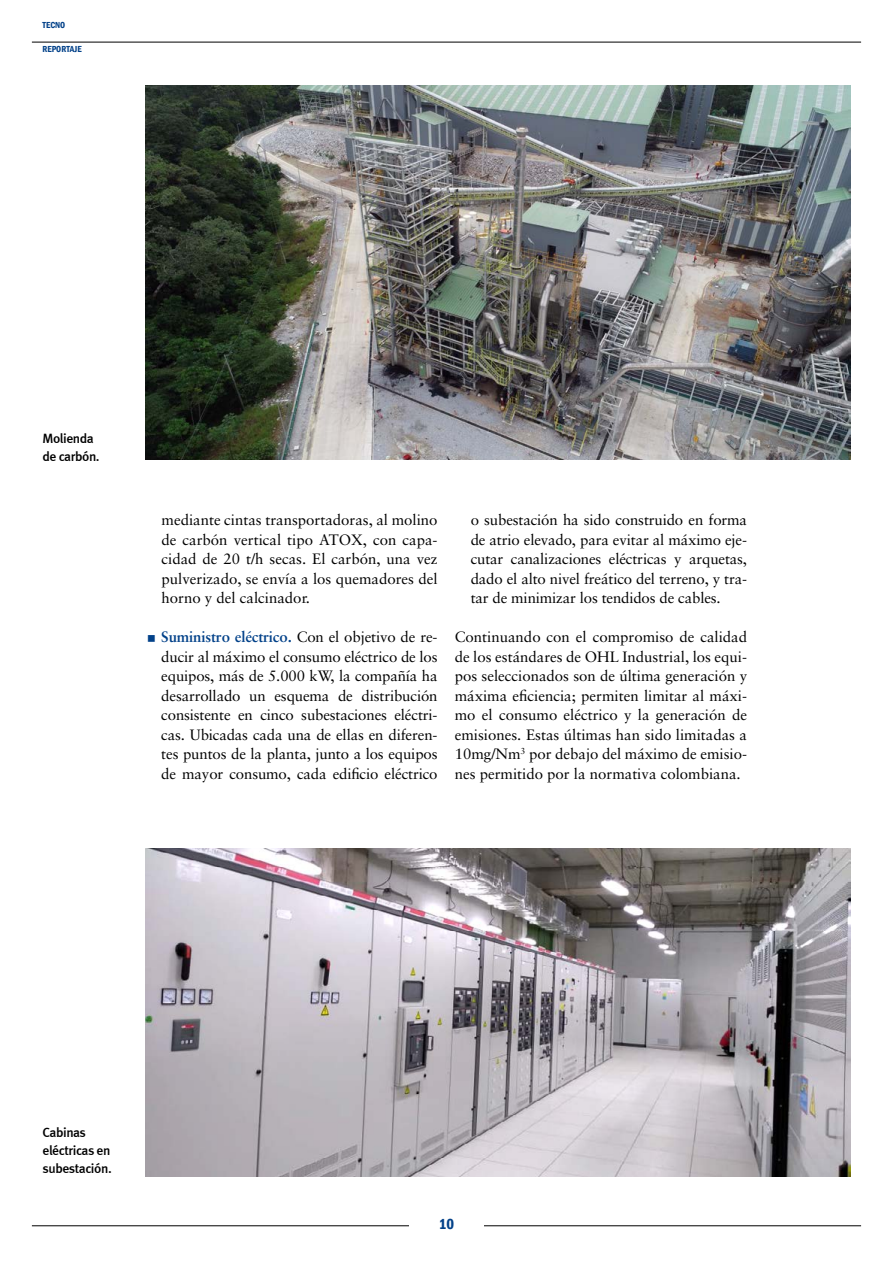
<style>
.page{position:relative;width:893px;height:1263px;background:#fff}
.page>*{position:absolute;margin:0;border:0;box-sizing:border-box;transform-origin:0 0}
.t1{font:15px/19.5px "Sabon";letter-spacing:-.005em;color:#000;text-align:justify}
.t2{font:600 condensed 15px "Franklin Gothic";color:#024189}
.t3{font:500 13.5px/18px "Meta";letter-spacing:-.03em;color:#000}
.t4{font:600 condensed 9px "Franklin Gothic";color:#024189}
.s1{font-weight:700;color:#024189}
</style>
<div class="page">
<hr style="left:32px;top:42px;width:829px;height:1px;background:#000">
<hr style="left:32px;top:1225px;width:829px;height:1px;background:#000">
<div style="left:409px;top:1219px;width:75px;height:14px;background:#fff"></div>
<img style="left:145px;top:85px;width:705px;height:375px">
<img style="left:145px;top:848px;width:705px;height:328px">
<p class="t4" style="left:43px;top:19px;width:24px">TECNO</p>
<p class="t4" style="left:43px;top:43px;width:41px">REPORTAJE</p>
<p class="t3" style="left:43px;top:429px;width:59px">Molienda de carbón.</p>
<p class="t1" style="left:162px;top:510px;width:277px">mediante cintas transportadoras, al molino de carbón vertical tipo ATOX, con capa&shy;cidad de 20 t/h secas. El carbón, una vez pulverizado, se envía a los quemadores del horno y del calcinador.</p>
<p class="t1" style="left:161px;top:627px;width:278px"><span class="s1">Suministro eléctrico.</span> Con el objetivo de re&shy;ducir al máximo el consumo eléctrico de los equipos, más de 5.000 kW, la compañía ha desarrollado un esquema de distribución consistente en cinco subestaciones eléctri&shy;cas. Ubicadas cada una de ellas en diferen&shy;tes puntos de la planta, junto a los equipos de mayor consumo, cada edificio eléctrico</p>
<p class="t1" style="left:471px;top:510px;width:278px">o subestación ha sido construido en forma de atrio elevado, para evitar al máximo eje&shy;cutar canalizaciones eléctricas y arquetas, dado el alto nivel freático del terreno, y tra&shy;tar de minimizar los tendidos de cables.</p>
<p class="t1" style="left:455px;top:627px;width:294px">Continuando con el compromiso de calidad de los estándares de OHL Industrial, los equi&shy;pos seleccionados son de última generación y máxima eficiencia; permiten limitar al máxi&shy;mo el consumo eléctrico y la generación de emisiones. Estas últimas han sido limitadas a 10mg/Nm<sup>3</sup> por debajo del máximo de emisio&shy;nes permitido por la normativa colombiana.</p>
<p class="t3" style="left:43px;top:1123px;width:71px">Cabinas eléctricas en subestación.</p>
<p class="t2" style="left:439px;top:1214px;width:17px">10</p>
</div>
